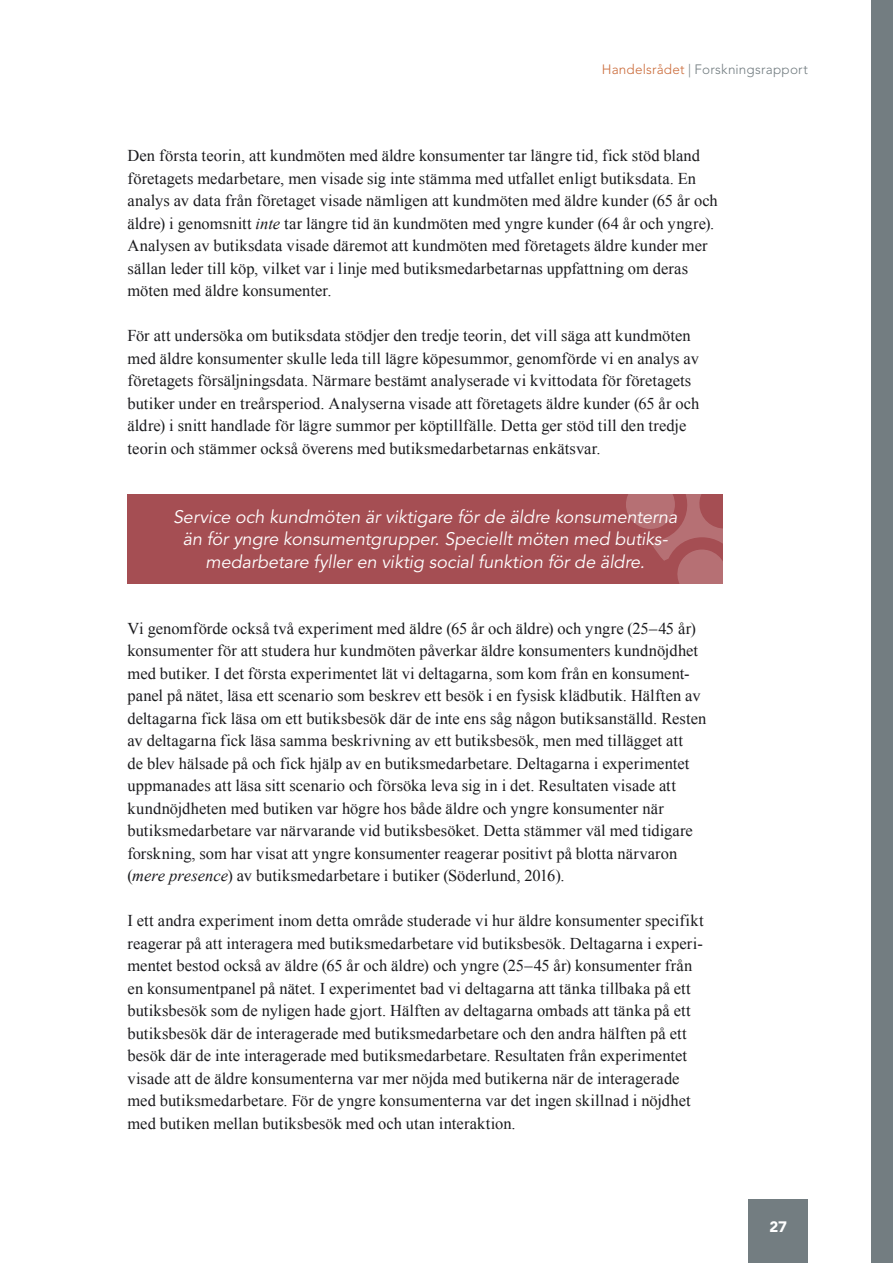
<style>
.page{position:relative;width:893px;height:1263px;background:#fff}
.page>*{position:absolute;margin:0;border:0;box-sizing:border-box;transform-origin:0 0}
.t1{font:italic 18px/22.5px "Avenir LT Std";letter-spacing:-.005em;color:#fff;text-align:center}
.t2{font:16.5px/22.5px "Times New Roman";letter-spacing:.005em;color:#1b1b1e}
.t3{font:900 15px "Avenir LT Std";color:#fff}
.t4{font:300 13.5px "Avenir LT Std";letter-spacing:.015em;color:#737d81}
.s1{color:#cb6c3b}
.s2{font-style:italic}
</style>
<div class="page">
<div style="left:748px;top:1199px;width:60px;height:64px;background:#737d81"></div>
<div style="left:872px;top:0;width:21px;height:1263px;background:#737d81"></div>
<div style="left:128px;top:494px;width:595px;height:89px;background:#a54e53"></div>
<svg style="left:626px;top:494px;width:97px;height:89px"></svg>
<p class="t4" style="left:602px;top:61px;width:207px"><span class="s1">Handelsrådet</span> | Forskningsrapport</p>
<p class="t2" style="left:128px;top:144px;width:592px">Den första teorin, att kundmöten med äldre konsumenter tar längre tid, fick stöd bland företagets medarbetare, men visade sig inte stämma med utfallet enligt butiksdata. En analys av data från företaget visade nämligen att kundmöten med äldre kunder (65 år och äldre) i genomsnitt <span class="s2">inte</span> tar längre tid än kundmöten med yngre kunder (64 år och yngre).<br>Analysen av butiksdata visade däremot att kundmöten med företagets äldre kunder mer sällan leder till köp, vilket var i linje med butiksmedarbetarnas uppfattning om deras möten med äldre konsumenter.</p>
<p class="t2" style="left:128px;top:324px;width:573px">För att undersöka om butiksdata stödjer den tredje teorin, det vill säga att kundmöten med äldre konsumenter skulle leda till lägre köpesummor, genomförde vi en analys av företagets försäljningsdata. Närmare bestämt analyserade vi kvittodata för företagets butiker under en treårsperiod. Analyserna visade att företagets äldre kunder (65 år och äldre) i snitt handlade för lägre summor per köptillfälle. Detta ger stöd till den tredje teorin och stämmer också överens med butiksmedarbetarnas enkätsvar.</p>
<p class="t1" style="left:173px;top:506px;width:506px">Service och kundmöten är viktigare för de äldre konsumenterna än för yngre konsumentgrupper. Speciellt möten med butiks&shy;medarbetare fyller en viktig social funktion för de äldre.</p>
<p class="t2" style="left:128px;top:617px;width:580px">Vi genomförde också två experiment med äldre (65 år och äldre) och yngre (25–45 år) konsumenter för att studera hur kundmöten påverkar äldre konsumenters kundnöjdhet med butiker. I det första experimentet lät vi deltagarna, som kom från en konsument&shy;panel på nätet, läsa ett scenario som beskrev ett besök i en fysisk klädbutik. Hälften av deltagarna fick läsa om ett butiksbesök där de inte ens såg någon butiksanställd. Resten av deltagarna fick läsa samma beskrivning av ett butiksbesök, men med tillägget att<br>de blev hälsade på och fick hjälp av en butiksmedarbetare. Deltagarna i experimentet uppmanades att läsa sitt scenario och försöka leva sig in i det. Resultaten visade att kundnöjdheten med butiken var högre hos både äldre och yngre konsumenter när butiksmedarbetare var närvarande vid butiksbesöket. Detta stämmer väl med tidigare forskning, som har visat att yngre konsumenter reagerar positivt på blotta närvaron (<span class="s2">mere presence</span>) av butiksmedarbetare i butiker (Söderlund, 2016).</p>
<p class="t2" style="left:128px;top:909px;width:578px">I ett andra experiment inom detta område studerade vi hur äldre konsumenter specifikt reagerar på att interagera med butiksmedarbetare vid butiksbesök. Deltagarna i experi&shy;mentet bestod också av äldre (65 år och äldre) och yngre (25–45 år) konsumenter från en konsumentpanel på nätet. I experimentet bad vi deltagarna att tänka tillbaka på ett butiksbesök som de nyligen hade gjort. Hälften av deltagarna ombads att tänka på ett butiksbesök där de interagerade med butiksmedarbetare och den andra hälften på ett besök där de inte interagerade med butiksmedarbetare. Resultaten från experimentet visade att de äldre konsumenterna var mer nöjda med butikerna när de interagerade med butiksmedarbetare. För de yngre konsumenterna var det ingen skillnad i nöjdhet med butiken mellan butiksbesök med och utan interaktion.</p>
<p class="t3" style="left:769px;top:1217px;width:19px">27</p>
</div>
